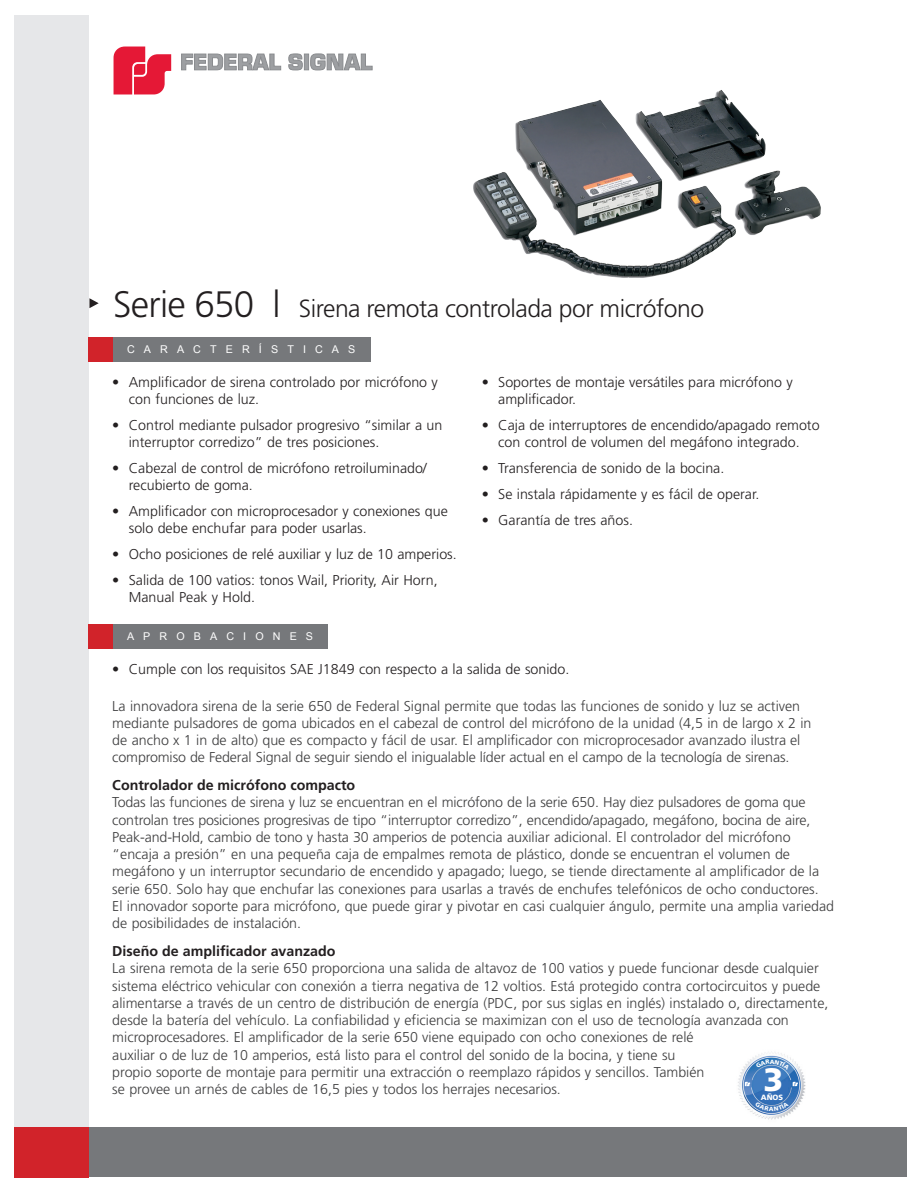
<style>
.page{position:relative;width:918px;height:1188px;background:#fff}
.page>*{position:absolute;margin:0;border:0;box-sizing:border-box;transform-origin:0 0}
.t1{font:900 32.4px "Frutiger";color:#fff}
.t2{font:300 24.75px "Frutiger";letter-spacing:-.02em;color:#231f20}
.t3{font:300 14.25px/17.2px "Frutiger";color:#3e3e3f}
.t4{font:300 14.25px/17.2px "Frutiger";color:#231f20}
.t5{font:700 14.25px "Frutiger";color:#231f20}
.t6{font:10.8px "Arial";letter-spacing:.85em;color:#fff}
.t7{font:900 7.65px "Frutiger";color:#fff}
.s1{font-size:36.75px}
</style>
<div class="page">
<div style="left:14px;top:1127px;width:892px;height:50px;background:#76787b"></div>
<div style="left:14px;top:15px;width:74px;height:1162px;background:#e6e7e9"></div>
<div style="left:14px;top:1128px;width:74px;height:50px;background:#d1232a"></div>
<div style="left:88px;top:337px;width:25px;height:25px;background:#d1232a"></div>
<div style="left:88px;top:624px;width:25px;height:25px;background:#d1232a"></div>
<svg style="left:89px;top:298px;width:10px;height:10px"></svg>
<svg style="left:181px;top:54px;width:100px;height:16px"></svg>
<svg style="left:289px;top:54px;width:14px;height:16px"></svg>
<svg style="left:304px;top:54px;width:5px;height:16px"></svg>
<svg style="left:310px;top:54px;width:62px;height:16px"></svg>
<svg style="left:114px;top:47px;width:57px;height:47px"></svg>
<div style="left:113px;top:337px;width:257px;height:25px;background:#76787b"></div>
<div style="left:113px;top:624px;width:214px;height:25px;background:#76787b"></div>
<img style="left:515px;top:90px;width:263px;height:145px">
<img style="left:738px;top:1052px;width:68px;height:68px">
<svg style="left:745px;top:1082px;width:5px;height:4px"></svg>
<svg style="left:793px;top:1082px;width:5px;height:4px"></svg>
<svg style="left:756px;top:1059px;width:34px;height:11px"></svg>
<svg style="left:755px;top:1101px;width:34px;height:10px"></svg>
<h2 class="t2" style="left:113px;top:294px;width:593px"><span class="s1">Serie 650 l</span> Sirena remota controlada por micrófono</h2>
<p class="t6" style="left:127px;top:342px;width:230px">CARACTERÍSTICAS</p>
<p class="t4" style="left:129px;top:373px;width:311px;text-indent:-17px">• Amplificador de sirena controlado por micrófono y con funciones de luz.</p>
<p class="t4" style="left:129px;top:416px;width:315px;text-indent:-17px">• Control mediante pulsador progresivo “similar a un interruptor corredizo” de tres posiciones.</p>
<p class="t4" style="left:129px;top:460px;width:300px;text-indent:-17px">• Cabezal de control de micrófono retroiluminado/ recubierto de goma.</p>
<p class="t4" style="left:129px;top:503px;width:320px;text-indent:-17px">• Amplificador con microprocesador y conexiones que solo debe enchufar para poder usarlas.</p>
<p class="t4" style="left:112px;top:546px;width:346px">• Ocho posiciones de relé auxiliar y luz de 10 amperios.</p>
<p class="t4" style="left:129px;top:572px;width:310px;text-indent:-17px">• Salida de 100 vatios: tonos Wail, Priority, Air Horn,<br>Manual Peak y Hold.</p>
<p class="t6" style="left:127px;top:629px;width:188px">APROBACIONES</p>
<p class="t4" style="left:498px;top:373px;width:296px;text-indent:-17px">• Soportes de montaje versátiles para micrófono y amplificador.</p>
<p class="t4" style="left:482px;top:416px;width:339px;text-align:center">• Caja de interruptores de encendido/apagado remoto con control de volumen del megáfono integrado.</p>
<p class="t4" style="left:482px;top:460px;width:244px">• Transferencia de sonido de la bocina.</p>
<p class="t4" style="left:482px;top:485px;width:279px">• Se instala rápidamente y es fácil de operar.</p>
<p class="t4" style="left:482px;top:511px;width:153px">• Garantía de tres años.</p>
<p class="t4" style="left:112px;top:661px;width:459px">• Cumple con los requisitos SAE J1849 con respecto a la salida de sonido.</p>
<p class="t3" style="left:112px;top:697px;width:701px">La innovadora sirena de la serie 650 de Federal Signal permite que todas las funciones de sonido y luz se activen mediante pulsadores de goma ubicados en el cabezal de control del micrófono de la unidad (4,5 in de largo x 2 in de ancho x 1 in de alto) que es compacto y fácil de usar. El amplificador con microprocesador avanzado ilustra el compromiso de Federal Signal de seguir siendo el inigualable líder actual en el campo de la tecnología de sirenas.</p>
<p class="t5" style="left:112px;top:777px;width:245px">Controlador de micrófono compacto</p>
<p class="t3" style="left:112px;top:794px;width:723px">Todas las funciones de sirena y luz se encuentran en el micrófono de la serie 650. Hay diez pulsadores de goma que controlan tres posiciones progresivas de tipo “interruptor corredizo”, encendido/apagado, megáfono, bocina de aire, Peak-and-Hold, cambio de tono y hasta 30 amperios de potencia auxiliar adicional. El controlador del micrófono “encaja a presión” en una pequeña caja de empalmes remota de plástico, donde se encuentran el volumen de megáfono y un interruptor secundario de encendido y apagado; luego, se tiende directamente al amplificador de la serie 650. Solo hay que enchufar las conexiones para usarlas a través de enchufes telefónicos de ocho conductores.<br>El innovador soporte para micrófono, que puede girar y pivotar en casi cualquier ángulo, permite una amplia variedad de posibilidades de instalación.</p>
<p class="t5" style="left:112px;top:943px;width:225px">Diseño de amplificador avanzado</p>
<p class="t3" style="left:112px;top:960px;width:718px">La sirena remota de la serie 650 proporciona una salida de altavoz de 100 vatios y puede funcionar desde cualquier sistema eléctrico vehicular con conexión a tierra negativa de 12 voltios. Está protegido contra cortocircuitos y puede alimentarse a través de un centro de distribución de energía (PDC, por sus siglas en inglés) instalado o, directamente, desde la batería del vehículo. La confiabilidad y eficiencia se maximizan con el uso de tecnología avanzada con microprocesadores. El amplificador de la serie 650 viene equipado con ocho conexiones de relé<br>auxiliar o de luz de 10 amperios, está listo para el control del sonido de la bocina, y tiene su<br>propio soporte de montaje para permitir una extracción o reemplazo rápidos y sencillos. También<br>se provee un arnés de cables de 16,5 pies y todos los herrajes necesarios.</p>
<h1 class="t1" style="left:764px;top:1060px;width:21px">3</h1>
<p class="t7" style="left:761px;top:1093px;width:24px">AÑOS</p>
</div>
